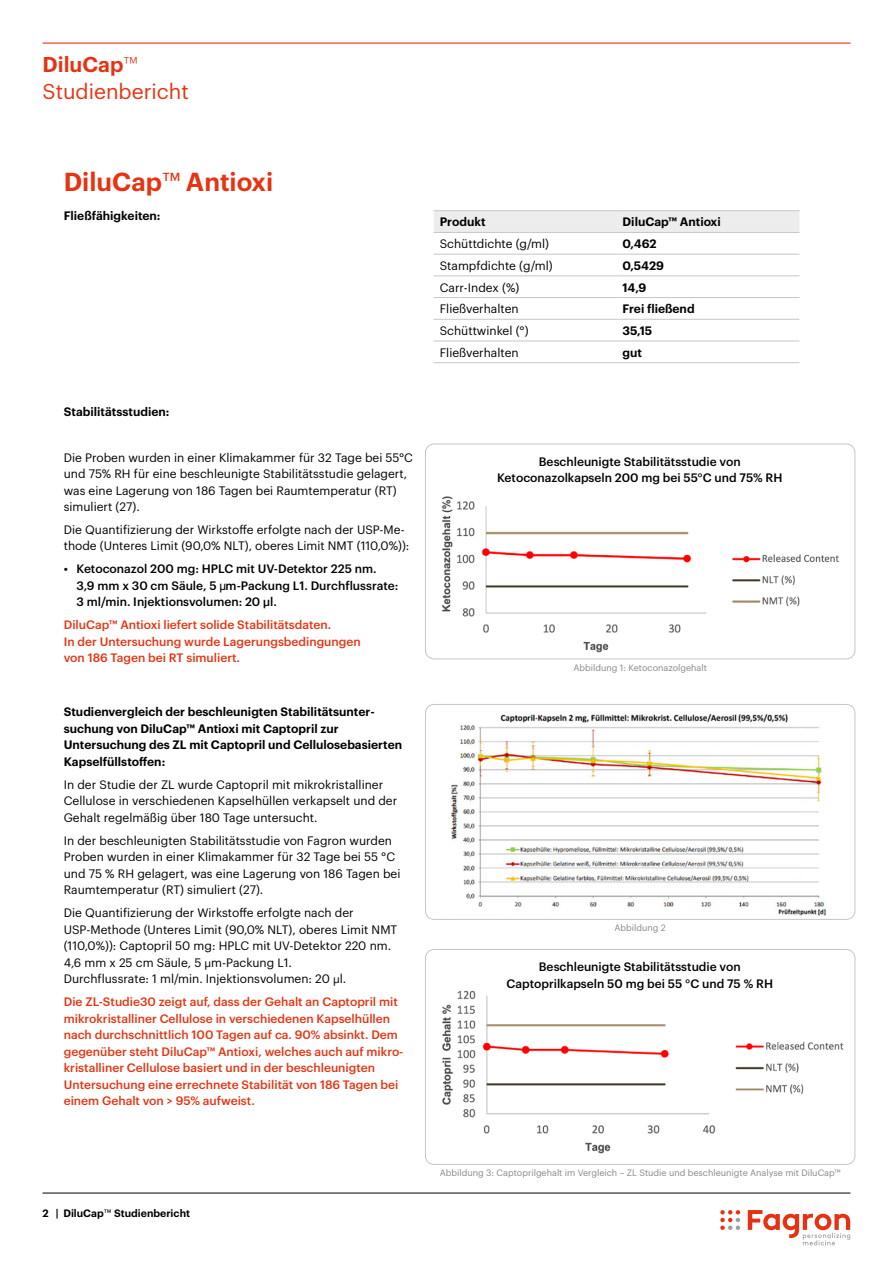
<style>
.page{position:relative;width:893px;height:1263px;background:#fff}
.page>*{position:absolute;margin:0;border:0;box-sizing:border-box;transform-origin:0 0}
.t1{font:600 25.5px "Graphik";color:#e63312}
.t2{font:21px/27px "Graphik";color:#e63312}
.t3{font:12px/16.5px "Graphik";color:#000}
.t4{font:500 12px/16.5px "Graphik";color:#e63312}
.t5{font:500 12px/16.5px "Graphik";color:#000;text-align:center}
.t6{font:600 12px/16.5px "Graphik";color:#000}
.t7{font:600 10.5px "Graphik";color:#000}
.t8{font:9px "Graphik";color:#878787}
.s1{font-weight:600}
.s2{font-weight:300}
.s3{font-weight:400}
.s4{font-family:"Helvetica Neue"}
.s5{font-family:"Avenir"}
</style>
<div class="page">
<hr style="left:43px;top:43px;width:807px;height:1px;background:#e63312">
<hr style="left:43px;top:1193px;width:807px;height:1px;background:#000">
<div style="left:434px;top:211px;width:365px;height:21px;background:#ededed"></div>
<hr style="left:434px;top:210px;width:183px;height:1px;background:#c6c6c6">
<hr style="left:617px;top:210px;width:182px;height:1px;background:#c6c6c6">
<hr style="left:434px;top:232px;width:183px;height:1px;background:#c6c6c6">
<hr style="left:617px;top:232px;width:182px;height:1px;background:#c6c6c6">
<hr style="left:434px;top:254px;width:183px;height:1px;background:#c6c6c6">
<hr style="left:617px;top:254px;width:182px;height:1px;background:#c6c6c6">
<hr style="left:434px;top:276px;width:183px;height:1px;background:#c6c6c6">
<hr style="left:617px;top:276px;width:182px;height:1px;background:#c6c6c6">
<hr style="left:434px;top:297px;width:183px;height:1px;background:#c6c6c6">
<hr style="left:617px;top:297px;width:182px;height:1px;background:#c6c6c6">
<hr style="left:434px;top:319px;width:183px;height:1px;background:#c6c6c6">
<hr style="left:617px;top:319px;width:182px;height:1px;background:#c6c6c6">
<hr style="left:434px;top:341px;width:183px;height:1px;background:#c6c6c6">
<hr style="left:617px;top:341px;width:182px;height:1px;background:#c6c6c6">
<hr style="left:434px;top:362px;width:183px;height:1px;background:#c6c6c6">
<hr style="left:617px;top:362px;width:182px;height:1px;background:#c6c6c6">
<img style="left:442px;top:496px;width:397px;height:157px">
<div style="left:425px;top:444px;width:430px;height:215px;border:1px solid #c6c6c6;border-radius:9px"></div>
<div style="left:425px;top:704px;width:430px;height:216px;border:1px solid #c6c6c6;border-radius:9px"></div>
<img style="left:451px;top:714px;width:375px;height:202px">
<img style="left:442px;top:990px;width:402px;height:164px">
<div style="left:425px;top:949px;width:430px;height:216px;border:1px solid #c6c6c6;border-radius:9px"></div>
<svg style="left:720px;top:1210px;width:20px;height:20px"></svg>
<svg style="left:748px;top:1210px;width:102px;height:35px"></svg>
<h2 class="t2" style="left:43px;top:49px;width:148px"><span class="s1">DiluCap</span><span class="s2">™<br></span>Studienbericht</h2>
<h1 class="t1" style="left:64px;top:162px;width:211px">DiluCap<span class="s3">™</span> Antioxi</h1>
<p class="t6" style="left:64px;top:207px;width:98px">Fließfähigkeiten:</p>
<p class="t6" style="left:64px;top:402px;width:107px">Stabilitätsstudien:</p>
<p class="t3" style="left:64px;top:448px;width:351px">Die Proben wurden in einer Klimakammer für 32 Tage bei 55°C und 75% RH für eine beschleunigte Stabilitätsstudie gelagert, was eine Lagerung von 186 Tagen bei Raumtemperatur (RT) simuliert (27).</p>
<p class="t3" style="left:64px;top:520px;width:347px">Die Quantifizierung der Wirkstoffe erfolgte nach der USP-Me&shy;thode (Unteres Limit (90,0% NLT), oberes Limit NMT (110,0%)):</p>
<p class="t5" style="left:77px;top:560px;width:323px;text-align:left;text-indent:-13px">• Ketoconazol 200 mg: HPLC mit UV-Detektor 225 nm.<br>3,9 mm x 30 cm Säule, 5 μm-Packung L1. Durchflussrate:<br>3 ml/min. Injektionsvolumen: 20 <span class="s4">μ</span>l.</p>
<p class="t4" style="left:64px;top:616px;width:298px">DiluCap™ Antioxi liefert solide Stabilitätsdaten.<br>In der Untersuchung wurde Lagerungsbedingungen von 186 Tagen bei RT simuliert.</p>
<p class="t6" style="left:64px;top:703px;width:340px">Studienvergleich der beschleunigten Stabilitätsunter&shy;suchung von DiluCap™ Antioxi mit Captopril zur Untersuchung des ZL mit Captopril und Cellulosebasierten Kapselfüllstoffen:</p>
<p class="t3" style="left:64px;top:775px;width:335px">In der Studie der ZL wurde Captopril mit mikrokristalliner<br>Cellulose in verschiedenen Kapselhüllen verkapselt und der<br>Gehalt regelmäßig über 180 Tage untersucht.</p>
<p class="t3" style="left:64px;top:831px;width:338px">In der beschleunigten Stabilitätsstudie von Fagron wurden Proben wurden in einer Klimakammer für 32 Tage bei 55 °C und 75 % RH gelagert, was eine Lagerung von 186 Tagen bei Raumtemperatur (RT) simuliert (27).</p>
<p class="t3" style="left:64px;top:903px;width:335px">Die Quantifizierung der Wirkstoffe erfolgte nach der USP-Methode (Unteres Limit (90,0% NLT), oberes Limit NMT (110,0%)): Captopril 50 mg: HPLC mit UV-Detektor 220 nm.<br>4,6 mm x 25 cm Säule, 5 <span class="s5">μ</span>m-Packung L1.<br>Durchflussrate: 1 ml/min. Injektionsvolumen: 20 <span class="s5">μ</span>l.</p>
<p class="t4" style="left:64px;top:992px;width:341px">Die ZL-Studie30 zeigt auf, dass der Gehalt an Captopril mit mikrokristalliner Cellulose in verschiedenen Kapselhüllen nach durchschnittlich 100 Tagen auf ca. 90% absinkt. Dem gegenüber steht DiluCap™ Antioxi, welches auch auf mikro&shy;kristalliner Cellulose basiert und in der beschleunigten Untersuchung eine errechnete Stabilität von 186 Tagen bei einem Gehalt von &gt; 95% aufweist.</p>
<p class="t7" style="left:43px;top:1205px;width:149px">2 | DiluCap<span class="s3">™</span> Studienbericht</p>
<p class="t6" style="left:440px;top:213px;width:47px">Produkt</p>
<p class="t6" style="left:623px;top:213px;width:100px">DiluCap™ Antioxi</p>
<p class="t3" style="left:440px;top:235px;width:111px">Schüttdichte (g/ml)</p>
<p class="t6" style="left:623px;top:234px;width:36px">0,462</p>
<p class="t3" style="left:440px;top:256px;width:114px">Stampfdichte (g/ml)</p>
<p class="t6" style="left:623px;top:256px;width:43px">0,5429</p>
<p class="t3" style="left:440px;top:278px;width:81px">Carr-Index (%)</p>
<p class="t6" style="left:623px;top:278px;width:25px">14,9</p>
<p class="t3" style="left:440px;top:300px;width:80px">Fließverhalten</p>
<p class="t6" style="left:623px;top:300px;width:74px">Frei fließend</p>
<p class="t3" style="left:440px;top:321px;width:90px">Schüttwinkel (°)</p>
<p class="t6" style="left:623px;top:321px;width:31px">35,15</p>
<p class="t3" style="left:440px;top:343px;width:80px">Fließverhalten</p>
<p class="t6" style="left:623px;top:343px;width:21px">gut</p>
<p class="t5" style="left:497px;top:452px;width:287px">Beschleunigte Stabilitätsstudie von<br>Ketoconazolkapseln 200 mg bei 55°C und 75% RH</p>
<p class="t8" style="left:574px;top:661px;width:135px">Abbildung 1: Ketoconazolgehalt</p>
<p class="t8" style="left:615px;top:921px;width:53px">Abbildung 2</p>
<p class="t5" style="left:506px;top:958px;width:268px">Beschleunigte Stabilitätsstudie von<br>Captoprilkapseln 50 mg bei 55 °C und 75 % RH</p>
<p class="t8" style="left:440px;top:1166px;width:402px">Abbildung 3: Captoprilgehalt im Vergleich – ZL Studie und beschleunigte Analyse mit DiluCap™</p>
</div>
